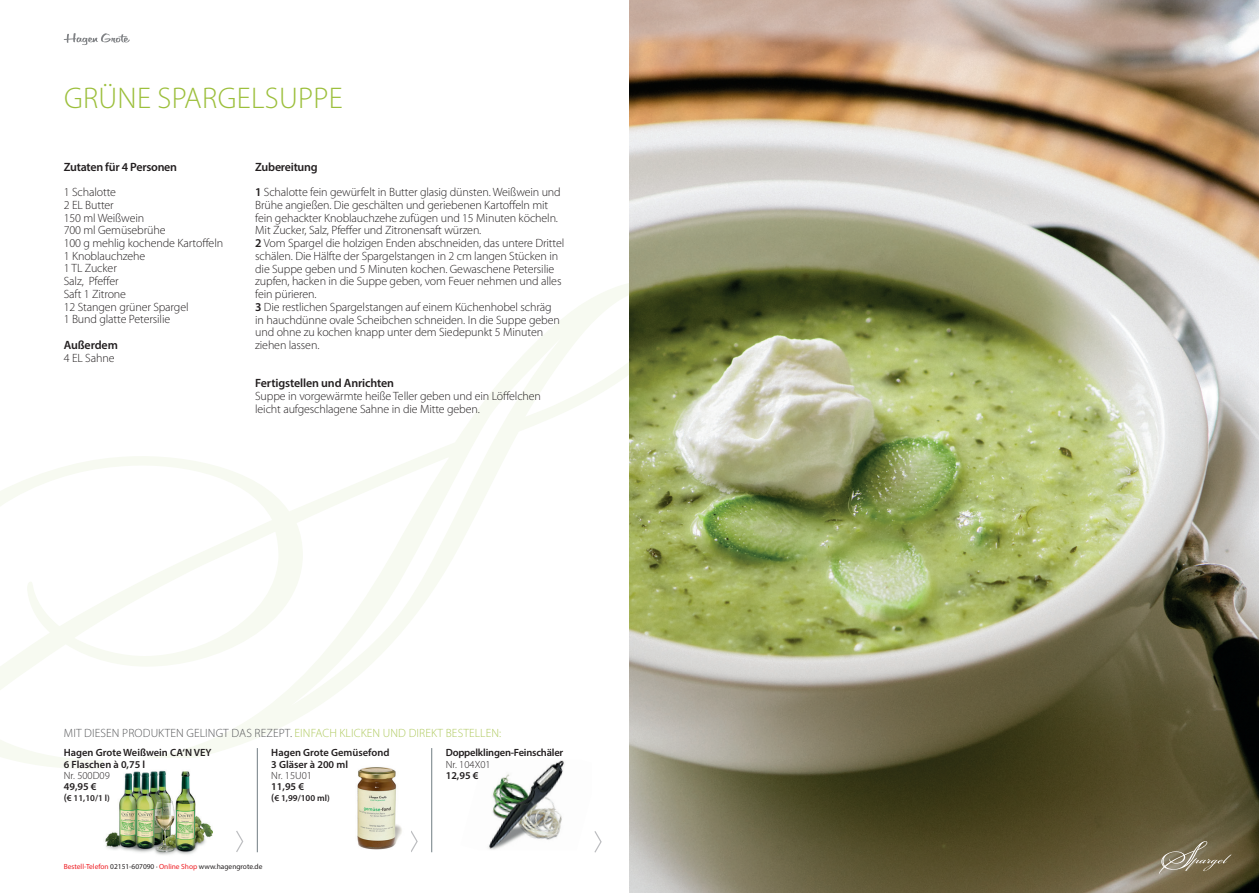
<style>
.page{position:relative;width:1259px;height:893px;background:#fff}
.page>*{position:absolute;margin:0;border:0;box-sizing:border-box;transform-origin:0 0}
.t1{font:300 30px "Myriad Pro";letter-spacing:.01em;color:#9cbf3b}
.t2{font:300 12px/12.8px "Myriad Pro";letter-spacing:-.01em;color:#231f20}
.t3{font:300 12px "Myriad Pro";letter-spacing:.01em;color:#57585a}
.t4{font:600 12px "Myriad Pro";letter-spacing:-.015em;color:#231f20}
.t5{font:600 10.5px/11.2px "Myriad Pro";color:#231f20}
.t6{font:300 10.5px "Myriad Pro";color:#231f20}
.t7{font:600 10.5px "Myriad Pro";letter-spacing:-.02em;color:#231f20}
.t8{font:600 9px "Myriad Pro";color:#231f20}
.t9{font:7.35px "Myriad Pro";color:#231f20}
.s1{font-weight:600}
.s2{color:#afca5f}
.s3{font-size:10.5px}
.s4{color:#ee1d23}
</style>
<div class="page">
<hr style="left:431px;top:748px;width:1px;height:104px;background:#717d83">
<svg style="left:594px;top:842px;width:8px;height:11px"></svg>
<svg style="left:411px;top:842px;width:7px;height:10px"></svg>
<hr style="left:257px;top:748px;width:1px;height:104px;background:#717d83">
<svg style="left:236px;top:842px;width:7px;height:10px"></svg>
<svg style="left:0;top:283px;width:629px;height:559px"></svg>
<img style="left:460px;top:760px;width:132px;height:90px">
<img style="left:103px;top:759px;width:109px;height:96px">
<img style="left:629px;top:0;width:630px;height:893px">
<img style="left:332px;top:764px;width:78px;height:86px">
<svg style="left:64px;top:33px;width:66px;height:12px"></svg>
<svg style="left:1158px;top:841px;width:73px;height:33px;background:#867c61"></svg>
<h1 class="t1" style="left:64px;top:79px;width:280px">GRÜNE SPARGELSUPPE</h1>
<p class="t4" style="left:64px;top:159px;width:115px">Zutaten für 4 Personen</p>
<p class="t2" style="left:64px;top:186px;width:161px">1 Schalotte<br>2 EL Butter<br>150 ml Weißwein<br>700 ml Gemüsebrühe<br>100 g mehlig kochende Kartoffeln<br>1 Knoblauchzehe<br>1 TL Zucker<br>Salz, Pfeffer<br>Saft 1 Zitrone<br>12 Stangen grüner Spargel<br>1 Bund glatte Petersilie</p>
<p class="t4" style="left:64px;top:337px;width:56px">Außerdem</p>
<p class="t2" style="left:64px;top:351px;width:52px">4 EL Sahne</p>
<p class="t2" style="left:255px;top:154px;width:307px;line-height:25.5px"><span class="s1">Zubereitung<br>1</span> Schalotte fein gewürfelt in Butter glasig dünsten. Weißwein und</p>
<p class="t2" style="left:255px;top:198px;width:310px">Brühe angießen. Die geschälten und geriebenen Kartoffeln mit fein gehackter Knoblauchzehe zufügen und 15 Minuten köcheln.<br>Mit Zucker, Salz, Pfeffer und Zitronensaft würzen.<br><span class="s1">2</span> Vom Spargel die holzigen Enden abschneiden, das untere Drittel schälen. Die Hälfte der Spargelstangen in 2 cm langen Stücken in die Suppe geben und 5 Minuten kochen. Gewaschene Petersilie zupfen, hacken in die Suppe geben, vom Feuer nehmen und alles fein pürieren.<br><span class="s1">3</span> Die restlichen Spargelstangen auf einem Küchenhobel schräg<br>in hauchdünne ovale Scheibchen schneiden. In die Suppe geben und ohne zu kochen knapp unter dem Siedepunkt 5 Minuten ziehen lassen.</p>
<p class="t4" style="left:255px;top:376px;width:140px">Fertigstellen und Anrichten</p>
<p class="t2" style="left:255px;top:390px;width:287px">Suppe in vorgewärmte heiße Teller geben und ein Löffelchen leicht aufgeschlagene Sahne in die Mitte geben.</p>
<p class="t3" style="left:64px;top:726px;width:439px">MIT DIESEN PRODUKTEN GELINGT DAS REZEPT. <span class="s2">EINFACH KLICKEN UND DIREKT BESTELLEN:</span></p>
<p class="t5" style="left:271px;top:747px;width:120px">Hagen Grote Gemüsefond<br>3 Gläser à 200 ml</p>
<p class="t6" style="left:271px;top:769px;width:42px">Nr. 15U01</p>
<p class="t5" style="left:271px;top:781px;width:34px">11,95 €</p>
<p class="t8" style="left:271px;top:792px;width:60px"><span class="s3">(</span>€ 1,99/100 ml)</p>
<p class="t5" style="left:64px;top:747px;width:149px">Hagen Grote Weißwein CA‘N VEY<br>6 Flaschen à 0,75 l</p>
<p class="t6" style="left:64px;top:769px;width:48px">Nr. 500D09</p>
<p class="t5" style="left:64px;top:781px;width:34px">49,95 €</p>
<p class="t8" style="left:64px;top:792px;width:48px"><span class="s3">(</span>€ 11,10/1 l)</p>
<p class="t7" style="left:446px;top:746px;width:119px">Doppelklingen-Feinschäler</p>
<p class="t6" style="left:446px;top:758px;width:46px">Nr. 104X01</p>
<p class="t5" style="left:446px;top:769px;width:34px">12,95 €</p>
<p class="t9" style="left:64px;top:862px;width:200px"><span class="s4">Bestell-Telefon</span> 02151-607090 · <span class="s4">Online Shop</span> www.hagengrote.de</p>
</div>
